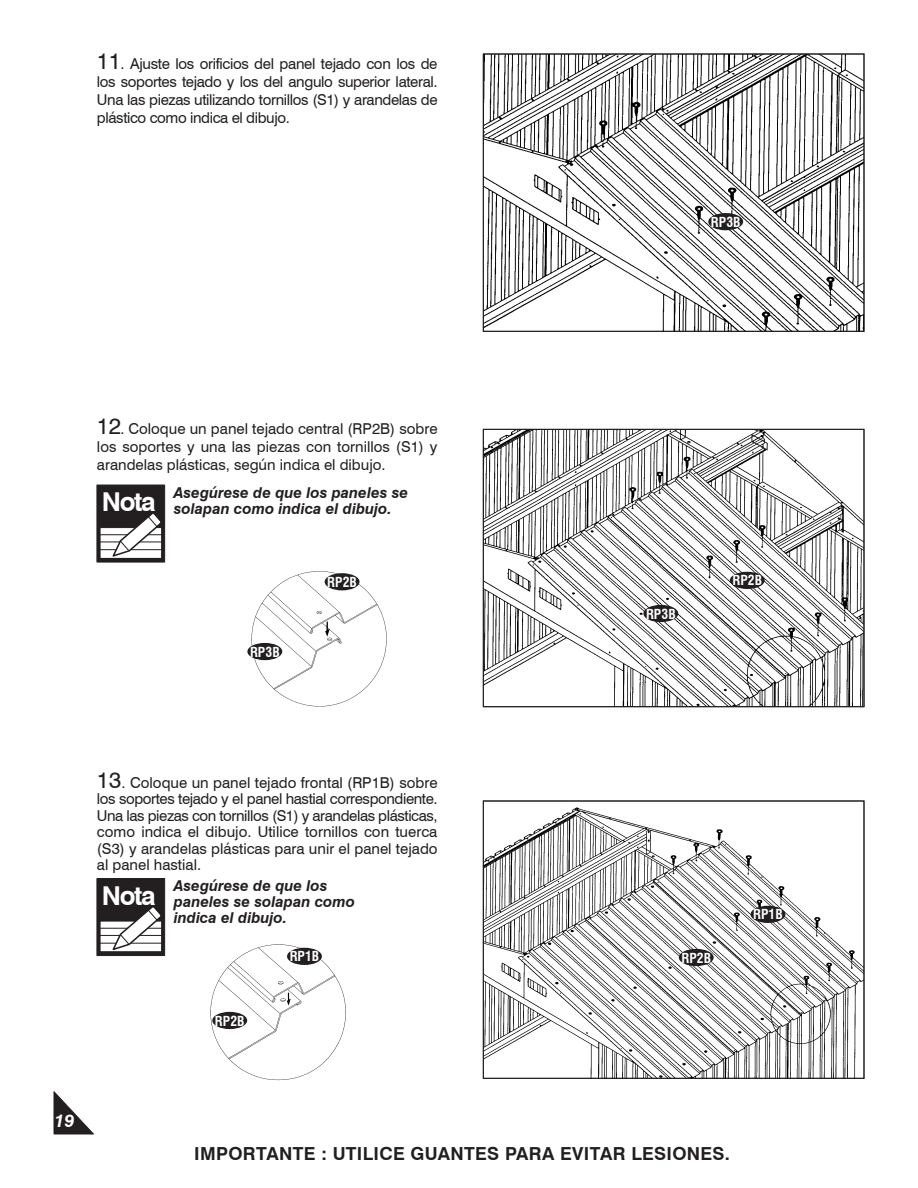
<style>
.page{position:relative;width:918px;height:1188px;background:#fff}
.page>*{position:absolute;margin:0;border:0;box-sizing:border-box;transform-origin:0 0}
.t1{font:700 25.95px "Swis 721 BT";letter-spacing:-.05em;color:#fff}
.t2{font:700 18px "Swis 721 BT";letter-spacing:.02em;color:#231f20}
.t3{font:italic 700 18px "Swis 721 BT";color:#fff}
.t4{font:15px/18px "Swis 721 BT";color:#231f20;text-align:justify}
.t5{font:italic 700 15px/16px "Swis 721 BT";color:#231f20}
.t6{font:700 13.5px "Swis 721 Cn BT";letter-spacing:.01em;color:#fff}
.s1{font-size:22.5px}
</style>
<div class="page">
<img style="left:251px;top:571px;width:136px;height:136px">
<img style="left:485px;top:56px;width:377px;height:274px">
<div style="left:483px;top:54px;width:381px;height:278px;border:1px solid #231f20"></div>
<svg style="left:54px;top:1091px;width:40px;height:43px"></svg>
<div style="left:247px;top:643px;width:35px;height:17px;background:#231f20;border-radius:50%"></div>
<div style="left:97px;top:485px;width:68px;height:77px;background:#231f20;border:1px solid #231f20"></div>
<div style="left:100px;top:527px;width:62px;height:32px;background:#fff;border:1px solid #231f20"></div>
<hr style="left:100px;top:542px;width:63px;height:1px;background:#231f20">
<hr style="left:100px;top:549px;width:63px;height:1px;background:#231f20">
<hr style="left:99px;top:558px;width:62px;height:1px;background:#231f20">
<hr style="left:100px;top:534px;width:62px;height:1px;background:#231f20">
<svg style="left:112px;top:514px;width:50px;height:44px"></svg>
<img style="left:485px;top:431px;width:377px;height:274px">
<div style="left:483px;top:429px;width:381px;height:278px;border:1px solid #231f20"></div>
<img style="left:485px;top:807px;width:377px;height:270px">
<div style="left:483px;top:801px;width:381px;height:278px;border:1px solid #231f20"></div>
<img style="left:210px;top:944px;width:136px;height:137px">
<div style="left:325px;top:573px;width:35px;height:17px;background:#231f20;border-radius:50%"></div>
<div style="left:212px;top:1012px;width:35px;height:17px;background:#231f20;border-radius:50%"></div>
<div style="left:287px;top:948px;width:35px;height:17px;background:#231f20;border-radius:50%"></div>
<div style="left:679px;top:949px;width:35px;height:17px;background:#231f20;border-radius:50%"></div>
<div style="left:751px;top:906px;width:34px;height:17px;background:#231f20;border-radius:50%"></div>
<div style="left:643px;top:605px;width:35px;height:17px;background:#231f20;border-radius:50%"></div>
<div style="left:730px;top:572px;width:35px;height:17px;background:#231f20;border-radius:50%"></div>
<div style="left:708px;top:213px;width:35px;height:17px;background:#231f20;border-radius:50%"></div>
<div style="left:97px;top:878px;width:68px;height:78px;background:#231f20;border:1px solid #231f20"></div>
<div style="left:100px;top:921px;width:62px;height:31px;background:#fff"></div>
<hr style="left:100px;top:935px;width:63px;height:1px;background:#231f20">
<hr style="left:100px;top:943px;width:63px;height:1px;background:#231f20">
<hr style="left:100px;top:928px;width:62px;height:1px;background:#231f20">
<svg style="left:112px;top:907px;width:50px;height:45px"></svg>
<svg style="left:751px;top:434px;width:17px;height:17px"></svg>
<p class="t4" style="left:97px;top:56px;width:342px"><span class="s1">11</span>. Ajuste los orificios del panel tejado con los de los soportes tejado y los del angulo superior lateral.<br>Una las piezas utilizando tornillos (S1) y arandelas de plástico como indica el dibujo.</p>
<p class="t6" style="left:711px;top:217px;width:31px">RP3B</p>
<p class="t4" style="left:97px;top:421px;width:342px"><span class="s1">12</span>. Coloque un panel tejado central (RP2B) sobre los soportes y una las piezas con tornillos (S1) y arandelas plásticas, según indica el dibujo.</p>
<h1 class="t1" style="left:102px;top:492px;width:56px">Nota</h1>
<p class="t5" style="left:174px;top:486px;width:236px">Asegúrese de que los paneles se solapan como indica el dibujo.</p>
<p class="t6" style="left:250px;top:646px;width:31px">RP3B</p>
<p class="t6" style="left:327px;top:577px;width:31px">RP2B</p>
<p class="t6" style="left:646px;top:608px;width:31px">RP3B</p>
<p class="t6" style="left:732px;top:575px;width:31px">RP2B</p>
<p class="t4" style="left:97px;top:776px;width:342px;line-height:16.5px"><span class="s1">13</span>. Coloque un panel tejado frontal (RP1B) sobre los soportes tejado y el panel hastial correspondiente.<br>Una las piezas con tornillos (S1) y arandelas plásticas, como indica el dibujo. Utilice tornillos con tuerca (S3) y arandelas plásticas para unir el panel tejado al panel hastial.</p>
<h1 class="t1" style="left:102px;top:886px;width:56px">Nota</h1>
<p class="t5" style="left:174px;top:880px;width:183px">Asegúrese de que los paneles se solapan como indica el dibujo.</p>
<p class="t6" style="left:215px;top:1015px;width:31px">RP2B</p>
<p class="t6" style="left:290px;top:951px;width:31px">RP1B</p>
<p class="t6" style="left:681px;top:952px;width:31px">RP2B</p>
<p class="t6" style="left:753px;top:909px;width:31px">RP1B</p>
<p class="t3" style="left:54px;top:1114px;width:22px">19</p>
<p class="t2" style="left:194px;top:1147px;width:537px">IMPORTANTE : UTILICE GUANTES PARA EVITAR LESIONES.</p>
</div>
